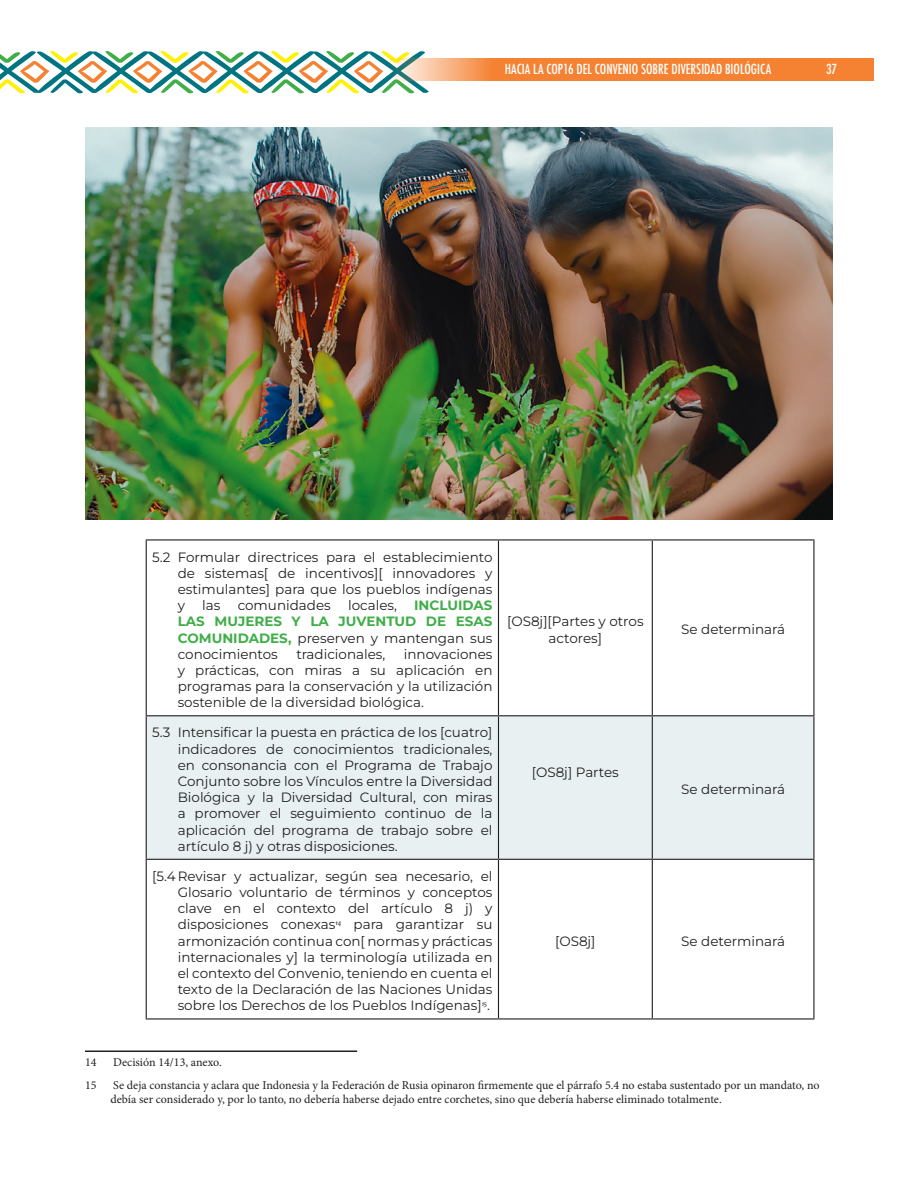
<style>
.page{position:relative;width:918px;height:1188px;background:#fff}
.page>*{position:absolute;margin:0;border:0;box-sizing:border-box;transform-origin:0 0}
.Tab_Cuadros{font:13.5px/16.2px "Montserrat";color:#231f20;text-align:justify}
.Tab_Cuadros-2{font:700 13.5px/16.2px "Montserrat";color:#40ae49;text-align:justify}
.t1{font:500 condensed 13.5px "Futura";color:#fff}
.PIES_DE_PÁGINA{font:12px/14.4px "Minion Pro";color:#231f20}
.s1{font-weight:400;color:#231f20}
</style>
<div class="page">
<svg style="left:0;top:51px;width:430px;height:43px"></svg>
<svg style="left:300px;top:59px;width:574px;height:22px;background:#e89555"></svg>
<svg style="left:147px;top:540px;width:666px;height:478px"></svg>
<div style="left:147px;top:716px;width:666px;height:143px;background:#e8f0f2"></div>
<hr style="left:146px;top:539px;width:352px;height:1px;background:#231f20">
<hr style="left:146px;top:540px;width:1px;height:175px;background:#231f20">
<hr style="left:498px;top:539px;width:154px;height:1px;background:#231f20">
<hr style="left:498px;top:540px;width:1px;height:175px;background:#231f20">
<hr style="left:652px;top:539px;width:162px;height:1px;background:#231f20">
<hr style="left:652px;top:540px;width:1px;height:175px;background:#231f20">
<hr style="left:813px;top:540px;width:1px;height:175px;background:#231f20">
<hr style="left:146px;top:715px;width:352px;height:1px;background:#231f20">
<hr style="left:146px;top:716px;width:1px;height:143px;background:#231f20">
<hr style="left:498px;top:715px;width:154px;height:1px;background:#231f20">
<hr style="left:498px;top:716px;width:1px;height:143px;background:#231f20">
<hr style="left:652px;top:715px;width:162px;height:1px;background:#231f20">
<hr style="left:652px;top:716px;width:1px;height:143px;background:#231f20">
<hr style="left:813px;top:716px;width:1px;height:143px;background:#231f20">
<hr style="left:146px;top:859px;width:352px;height:1px;background:#231f20">
<hr style="left:146px;top:860px;width:1px;height:158px;background:#231f20">
<hr style="left:498px;top:859px;width:154px;height:1px;background:#231f20">
<hr style="left:498px;top:860px;width:1px;height:158px;background:#231f20">
<hr style="left:652px;top:859px;width:162px;height:1px;background:#231f20">
<hr style="left:652px;top:860px;width:1px;height:158px;background:#231f20">
<hr style="left:813px;top:860px;width:1px;height:158px;background:#231f20">
<hr style="left:146px;top:1018px;width:352px;height:2px;background:#231f20">
<hr style="left:498px;top:1018px;width:154px;height:2px;background:#231f20">
<hr style="left:652px;top:1018px;width:162px;height:2px;background:#231f20">
<hr style="left:85px;top:1051px;width:272px;height:1px;background:#231f20">
<img style="left:85px;top:128px;width:748px;height:392px">
<p class="t1" style="left:505px;top:61px;width:268px">HACIA LA COP16 DEL CONVENIO SOBRE DIVERSIDAD BIOLÓGICA</p>
<p class="t1" style="left:826px;top:61px;width:12px">37</p>
<p class="Tab_Cuadros" style="left:178px;top:548px;width:316px;text-indent:-26px">5.2 Formular directrices para el establecimiento de sistemas[ de incentivos][ innovadores y estimulantes] para que los pueblos indígenas y</p>
<p class="Tab_Cuadros" style="left:202px;top:597px;width:20px">las</p>
<p class="Tab_Cuadros" style="left:238px;top:597px;width:95px">comunidades</p>
<p class="Tab_Cuadros" style="left:348px;top:597px;width:50px">locales,</p>
<p class="Tab_Cuadros-2" style="left:178px;top:597px;width:316px;text-indent:236px">INCLUIDAS LAS MUJERES Y LA JUVENTUD DE ESAS COMUNIDADES, <span class="s1">preserven y mantengan sus conocimientos</span></p>
<p class="Tab_Cuadros" style="left:178px;top:645px;width:316px;text-indent:226px">innovaciones y prácticas, con miras a su aplicación en programas para la conservación y la utilización sostenible de la diversidad biológica.</p>
<p class="Tab_Cuadros" style="left:296px;top:645px;width:90px">tradicionales,</p>
<p class="Tab_Cuadros" style="left:178px;top:724px;width:316px;text-indent:-26px">5.3 Intensificar la puesta en práctica de los [cuatro] indicadores de conocimientos tradicionales, en consonancia con el Programa de Trabajo Conjunto sobre los Vínculos entre la Diversidad Biológica y la Diversidad Cultural, con miras a promover el seguimiento continuo de la aplicación del programa de trabajo sobre el artículo 8 j) y otras disposiciones.</p>
<p class="Tab_Cuadros" style="left:178px;top:867px;width:316px;text-indent:-26px">[5.4 Revisar y actualizar, según sea necesario, el Glosario voluntario de términos y conceptos clave en el contexto del artículo 8 j) y disposiciones conexas<sup>14</sup> para garantizar su armonización continua con[ normas y prácticas internacionales y] la terminología utilizada en el contexto del Convenio, teniendo en cuenta el texto de la Declaración de las Naciones Unidas sobre los Derechos de los Pueblos Indígenas]<sup>15</sup>.</p>
<p class="Tab_Cuadros" style="left:507px;top:613px;width:138px;text-align:center">[OS8j][Partes y otros actores]</p>
<p class="Tab_Cuadros" style="left:681px;top:621px;width:105px">Se determinará</p>
<p class="Tab_Cuadros" style="left:532px;top:764px;width:88px">[OS8j] Partes</p>
<p class="Tab_Cuadros" style="left:681px;top:781px;width:105px">Se determinará</p>
<p class="Tab_Cuadros" style="left:555px;top:932px;width:42px">[OS8j]</p>
<p class="Tab_Cuadros" style="left:681px;top:932px;width:105px">Se determinará</p>
<p class="PIES_DE_PÁGINA" style="left:85px;top:1055px;width:13px">14</p>
<p class="PIES_DE_PÁGINA" style="left:113px;top:1055px;width:110px">Decisión 14/13, anexo.</p>
<p class="PIES_DE_PÁGINA" style="left:85px;top:1078px;width:13px">15</p>
<p class="PIES_DE_PÁGINA" style="left:111px;top:1078px;width:711px">Se deja constancia y aclara que Indonesia y la Federación de Rusia opinaron firmemente que el párrafo 5.4 no estaba sustentado por un mandato, no debía ser considerado y, por lo tanto, no debería haberse dejado entre corchetes, sino que debería haberse eliminado totalmente.</p>
</div>
